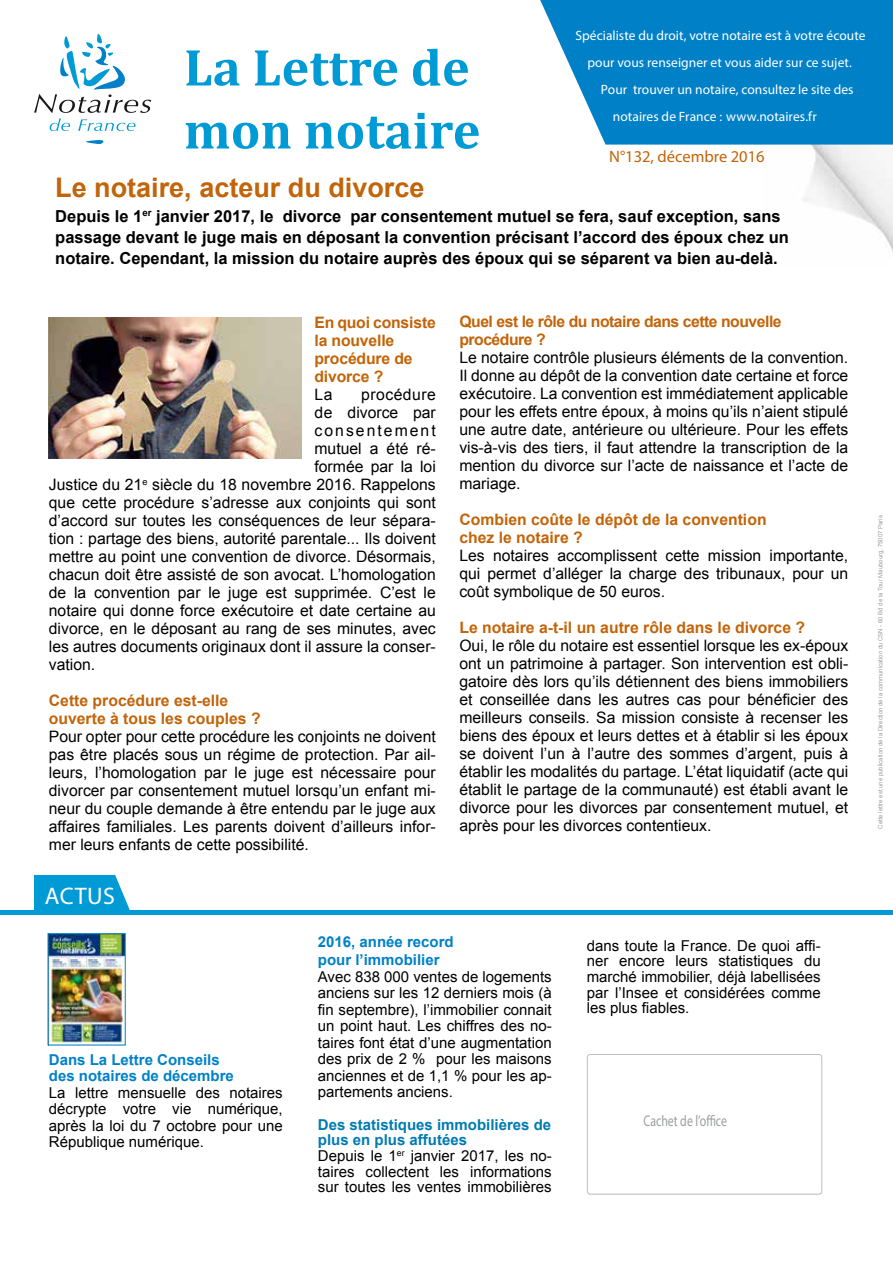
<style>
.page{position:relative;width:893px;height:1263px;background:#fff}
.page>*{position:absolute;margin:0;border:0;box-sizing:border-box;transform-origin:0 0}
.t1{font:700 52.5px/63px "Cambria";color:#009bd4}
.t2{font:700 27px "Arial";color:#c26409}
.t3{font:24px "Myriad Pro";letter-spacing:.02em;color:#fff}
.t4{font:700 16.5px/21px "Arial";color:#000}
.t5{font:16.5px "Myriad Pro";color:#c26409}
.t6{font:15.75px/18px "Arial";color:#000;text-align:justify}
.t7{font:700 15.75px/18px "Arial";color:#c26409}
.t8{font:700 15.75px/18px "Arial";letter-spacing:-.03em;color:#c26409}
.t9{font:15.75px "Arial";letter-spacing:.13em;color:#000}
.t10{font:15.75px "Arial";letter-spacing:.03em;color:#000}
.t11{font:15.45px "Myriad Pro";color:#9c9e9f;scale:.76 1}
.t12{font:15px/16.5px "Arial";color:#000;text-align:justify}
.t13{font:700 15px/16.5px "Arial";color:#0081c7}
.t14{font:13.5px/27px "Myriad Pro";color:#fff;text-align:center}
.t15{font:6px "Arial";color:#9c9e9f}
.s1{font-weight:700;color:#007bb0}
</style>
<div class="page">
<svg style="left:34px;top:875px;width:96px;height:35px;background:#14a2d7"></svg>
<hr style="left:0;top:910px;width:893px;height:4px;background:#009bd4">
<img style="left:804px;top:145px;width:89px;height:107px">
<svg style="left:34px;top:34px;width:117px;height:97px"></svg>
<svg style="left:86px;top:140px;width:18px;height:4px"></svg>
<svg style="left:540px;top:0;width:353px;height:145px;background:#188dcc"></svg>
<img style="left:50px;top:935px;width:73px;height:108px">
<div style="left:48px;top:933px;width:77px;height:112px;border:1px solid #0081c7"></div>
<img style="left:49px;top:317px;width:253px;height:141px">
<div style="left:587px;top:1054px;width:235px;height:141px;border:1px solid #000;border-radius:3px"></div>
<h1 class="t1" style="left:184px;top:34px;width:298px">La Lettre de mon notaire</h1>
<h2 class="t2" style="left:55px;top:170px;width:371px">Le notaire, acteur du divorce</h2>
<p class="t14" style="left:575px;top:22px;width:292px">Spécialiste du droit, votre notaire est à votre écoute pour vous renseigner et vous aider sur ce sujet.</p>
<p class="t14" style="left:613px;top:76px;width:242px;text-align:left;text-indent:-12px">Pour trouver un notaire, consultez le site des notaires de France : www.notaires.fr</p>
<p class="t5" style="left:609px;top:147px;width:157px">N°132, décembre 2016</p>
<p class="t4" style="left:55px;top:206px;width:735px">Depuis le 1<sup>er</sup> janvier 2017, le divorce par consentement mutuel se fera, sauf exception, sans passage devant le juge mais en déposant la convention précisant l’accord des époux chez un notaire. Cependant, la mission du notaire auprès des époux qui se séparent va bien au-delà.</p>
<p class="t7" style="left:314px;top:314px;width:123px">En quoi consiste la nouvelle procédure de divorce ?</p>
<p class="t6" style="left:314px;top:386px;width:19px">La</p>
<p class="t10" style="left:361px;top:384px;width:76px">procédure</p>
<p class="t6" style="left:314px;top:404px;width:123px">de divorce par</p>
<p class="t9" style="left:314px;top:420px;width:123px">consentement</p>
<p class="t6" style="left:314px;top:440px;width:123px">mutuel a été ré-</p>
<p class="t6" style="left:314px;top:458px;width:123px">formée par la loi</p>
<p class="t6" style="left:49px;top:476px;width:388px">Justice du 21<sup>e</sup> siècle du 18 novembre 2016. Rappelons</p>
<p class="t6" style="left:49px;top:494px;width:388px">que cette procédure s’adresse aux conjoints qui sont</p>
<p class="t6" style="left:49px;top:512px;width:388px">d’accord sur toutes les conséquences de leur sépara-</p>
<p class="t6" style="left:49px;top:530px;width:388px">tion : partage des biens, autorité parentale... Ils doivent</p>
<p class="t6" style="left:49px;top:548px;width:388px">mettre au point une convention de divorce. Désormais,</p>
<p class="t6" style="left:49px;top:566px;width:388px">chacun doit être assisté de son avocat. L’homologation</p>
<p class="t6" style="left:49px;top:584px;width:388px">de la convention par le juge est supprimée. C’est le</p>
<p class="t6" style="left:49px;top:602px;width:388px">notaire qui donne force exécutoire et date certaine au</p>
<p class="t6" style="left:49px;top:620px;width:388px">divorce, en le déposant au rang de ses minutes, avec</p>
<p class="t6" style="left:49px;top:638px;width:388px">les autres documents originaux dont il assure la conser-</p>
<p class="t6" style="left:49px;top:656px;width:48px">vation.</p>
<p class="t7" style="left:49px;top:692px;width:213px">Cette procédure est-elle ouverte à tous les couples ?</p>
<p class="t6" style="left:49px;top:728px;width:388px">Pour opter pour cette procédure les conjoints ne doivent pas être placés sous un régime de protection. Par ail&shy;leurs, l’homologation par le juge est nécessaire pour divorcer par consentement mutuel lorsqu’un enfant mi&shy;neur du couple demande à être entendu par le juge aux affaires familiales. Les parents doivent d’ailleurs infor&shy;mer leurs enfants de cette possibilité.</p>
<h3 class="t3" style="left:45px;top:881px;width:72px">ACTUS</h3>
<p class="t8" style="left:459px;top:313px;width:324px">Quel est le rôle du notaire dans cette nouvelle procédure ?</p>
<p class="t6" style="left:459px;top:349px;width:390px">Le notaire contrôle plusieurs éléments de la convention.<br>Il donne au dépôt de la convention date certaine et force exécutoire. La convention est immédiatement applicable pour les effets entre époux, à moins qu’ils n’aient stipulé une autre date, antérieure ou ultérieure. Pour les effets vis-à-vis des tiers, il faut attendre la transcription de la mention du divorce sur l’acte de naissance et l’acte de mariage.</p>
<p class="t7" style="left:459px;top:511px;width:309px">Combien coûte le dépôt de la convention chez le notaire ?</p>
<p class="t6" style="left:459px;top:547px;width:390px">Les notaires accomplissent cette mission importante, qui permet d’alléger la charge des tribunaux, pour un coût symbolique de 50 euros.</p>
<p class="t7" style="left:459px;top:619px;width:347px">Le notaire a-t-il un autre rôle dans le divorce ?</p>
<p class="t6" style="left:459px;top:637px;width:390px">Oui, le rôle du notaire est essentiel lorsque les ex-époux ont un patrimoine à partager. Son intervention est obli&shy;gatoire dès lors qu’ils détiennent des biens immobiliers et conseillée dans les autres cas pour bénéficier des meilleurs conseils. Sa mission consiste à recenser les biens des époux et leurs dettes et à établir si les époux se doivent l’un à l’autre des sommes d’argent, puis à établir les modalités du partage. L’état liquidatif (acte qui établit le partage de la communauté) est établi avant le divorce pour les divorces par consentement mutuel, et après pour les divorces contentieux.</p>
<p class="t13" style="left:49px;top:1052px;width:187px">Dans La Lettre Conseils des notaires de décembre</p>
<p class="t12" style="left:49px;top:1084px;width:235px">La lettre mensuelle des notaires décrypte votre vie numérique, après la loi du 7 octobre pour une République numérique.</p>
<p class="t13" style="left:318px;top:933px;width:137px;line-height:18px">2016, année record pour l’immobilier</p>
<p class="t12" style="left:318px;top:968px;width:235px">Avec 838 000 ventes de logements anciens sur les 12 derniers mois (à fin septembre), l’immobilier connait un point haut. Les chiffres des no&shy;taires font état d’une augmentation des prix de 2 % pour les maisons anciennes et de 1,1 % pour les ap&shy;partements anciens.</p>
<p class="t12" style="left:318px;top:1116px;width:235px;line-height:15.6px;text-align:left"><span class="s1">Des statistiques immobilières de plus en plus affutées<br></span>Depuis le 1<sup>er</sup> janvier 2017, les no&shy;taires collectent les informations sur toutes les ventes immobilières</p>
<p class="t12" style="left:587px;top:938px;width:235px;line-height:15.8px">dans toute la France. De quoi affi&shy;ner encore leurs statistiques du marché immobilier, déjà labellisées par l’Insee et considérées comme les plus fiables.</p>
<p class="t11" style="left:644px;top:1112px;width:111px">Cachet de l’office</p>
<p class="t15" style="left:876px;top:829px;width:315px;rotate:-90deg">Cette lettre est une publication de la Direction de la communication du CSN - 60 Bd de la Tour Maubourg, 75007 Paris</p>
</div>
